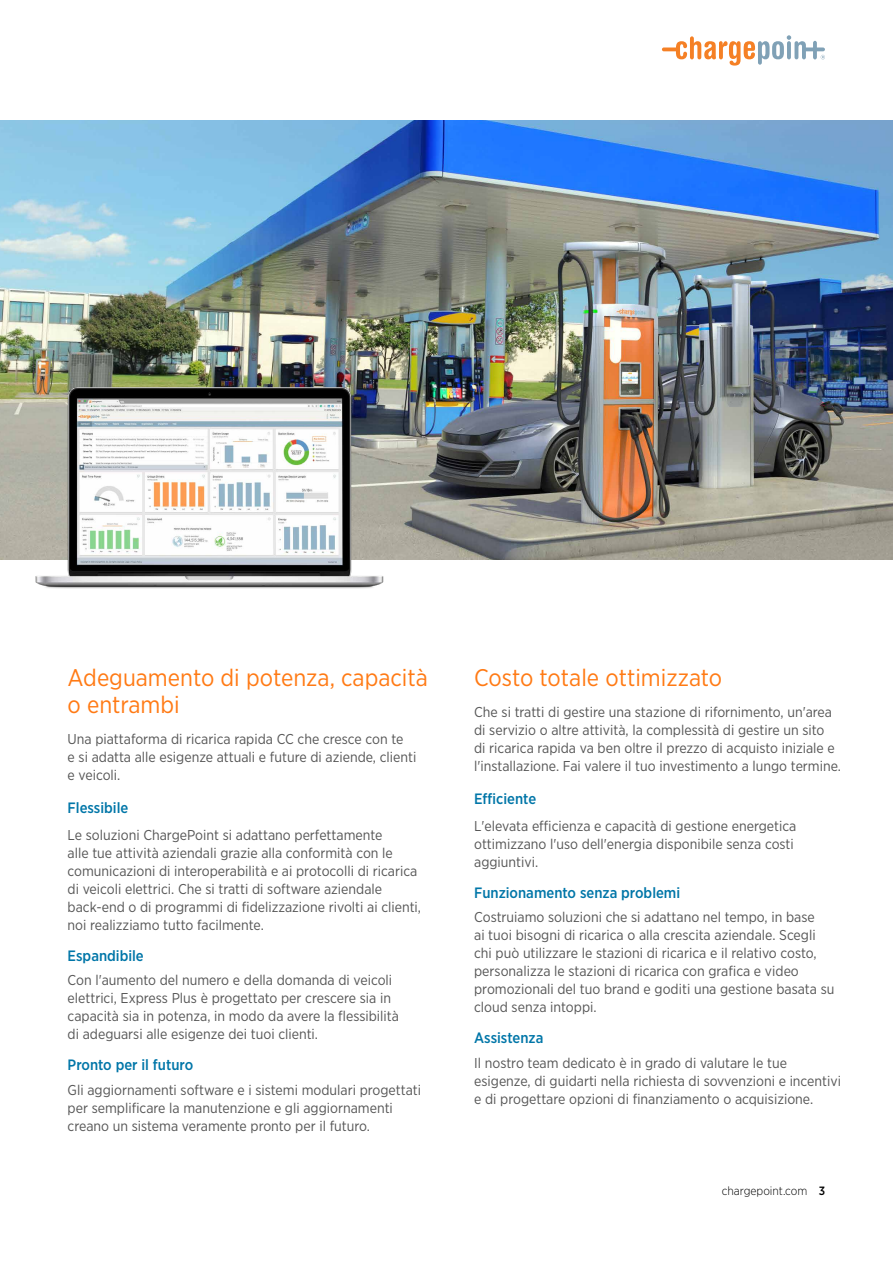
<style>
.page{position:relative;width:893px;height:1263px;background:#fff}
.page>*{position:absolute;margin:0;border:0;box-sizing:border-box;transform-origin:0 0}
.t1{font:24px/27px "Gotham Narrow";color:#ff7a14}
.t2{font:500 15px "Gotham Narrow";color:#0076a8}
.t3{font:14.25px/18px "Gotham Narrow";color:#555}
.t4{font:300 12px "Gotham Narrow";color:#000}
.s1{font-weight:500}
</style>
<div class="page">
<svg style="left:662px;top:35px;width:163px;height:31px"></svg>
<img style="left:0;top:120px;width:893px;height:440px">
<img style="left:17px;top:372px;width:400px;height:217px">
<h1 class="t1" style="left:68px;top:664px;width:362px">Adeguamento di potenza, capacità o entrambi</h1>
<p class="t3" style="left:68px;top:730px;width:350px">Una piattaforma di ricarica rapida CC che cresce con te<br>e si adatta alle esigenze attuali e future di aziende, clienti e veicoli.</p>
<p class="t2" style="left:68px;top:798px;width:62px">Flessibile</p>
<p class="t3" style="left:68px;top:825px;width:355px">Le soluzioni ChargePoint si adattano perfettamente<br>alle tue attività aziendali grazie alla conformità con le comunicazioni di interoperabilità e ai protocolli di ricarica di veicoli elettrici. Che si tratti di software aziendale back-end o di programmi di fidelizzazione rivolti ai clienti, noi realizziamo tutto facilmente.</p>
<p class="t2" style="left:68px;top:946px;width:78px">Espandibile</p>
<p class="t3" style="left:68px;top:971px;width:333px">Con l'aumento del numero e della domanda di veicoli elettrici, Express Plus è progettato per crescere sia in capacità sia in potenza, in modo da avere la flessibilità di adeguarsi alle esigenze dei tuoi clienti.</p>
<p class="t2" style="left:68px;top:1055px;width:127px">Pronto per il futuro</p>
<p class="t3" style="left:68px;top:1080px;width:355px">Gli aggiornamenti software e i sistemi modulari progettati per semplificare la manutenzione e gli aggiornamenti creano un sistema veramente pronto per il futuro.</p>
<h1 class="t1" style="left:474px;top:664px;width:250px">Costo totale ottimizzato</h1>
<p class="t3" style="left:474px;top:703px;width:368px">Che si tratti di gestire una stazione di rifornimento, un'area di servizio o altre attività, la complessità di gestire un sito<br>di ricarica rapida va ben oltre il prezzo di acquisto iniziale e l'installazione. Fai valere il tuo investimento a lungo termine.</p>
<p class="t2" style="left:474px;top:789px;width:64px">Efficiente</p>
<p class="t3" style="left:474px;top:816px;width:324px">L'elevata efficienza e capacità di gestione energetica ottimizzano l'uso dell'energia disponibile senza costi aggiuntivi.</p>
<p class="t2" style="left:474px;top:883px;width:208px">Funzionamento senza problemi</p>
<p class="t3" style="left:474px;top:908px;width:362px">Costruiamo soluzioni che si adattano nel tempo, in base<br>ai tuoi bisogni di ricarica o alla crescita aziendale. Scegli chi può utilizzare le stazioni di ricarica e il relativo costo, personalizza le stazioni di ricarica con grafica e video promozionali del tuo brand e goditi una gestione basata su cloud senza intoppi.</p>
<p class="t2" style="left:474px;top:1028px;width:71px">Assistenza</p>
<p class="t3" style="left:474px;top:1053px;width:368px">Il nostro team dedicato è in grado di valutare le tue esigenze, di guidarti nella richiesta di sovvenzioni e incentivi e di progettare opzioni di finanziamento o acquisizione.</p>
<p class="t4" style="left:722px;top:1184px;width:105px">chargepoint.com <span class="s1">3</span></p>
</div>
